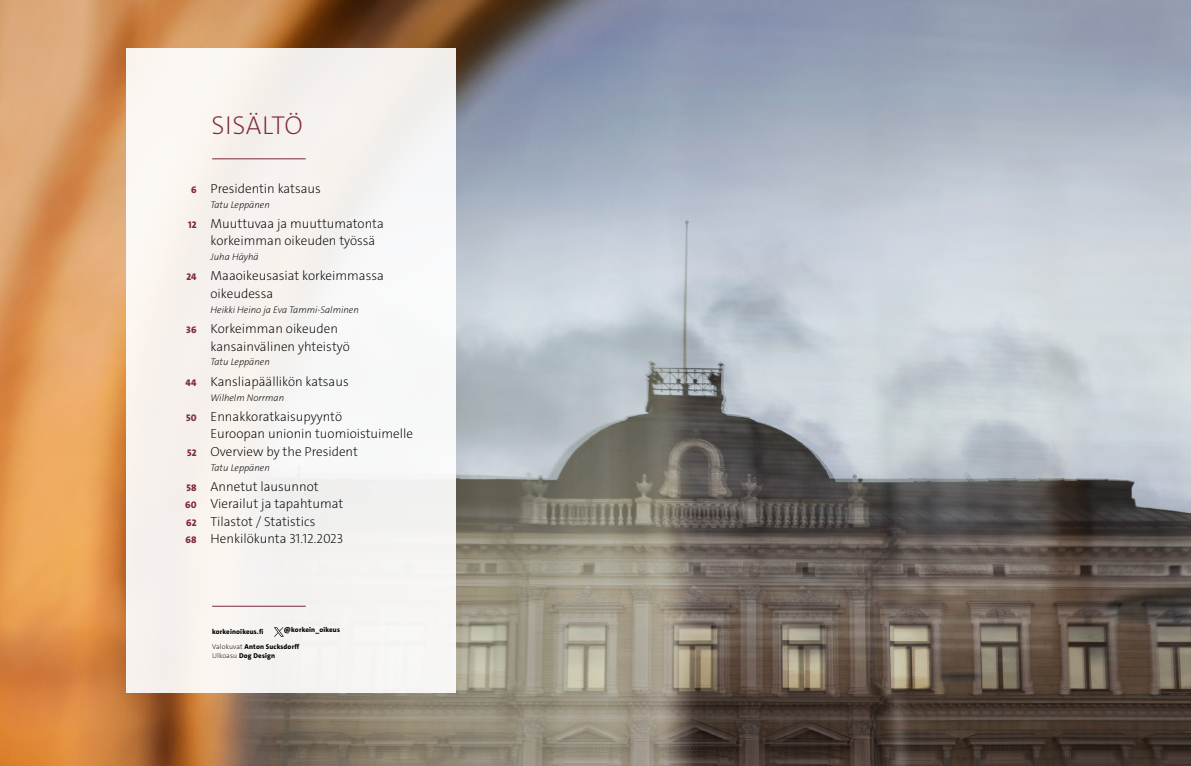
<style>
.page{position:relative;width:1191px;height:766px;background:#fff}
.page>*{position:absolute;margin:0;border:0;box-sizing:border-box;transform-origin:0 0}
._1_ISO_OTSIKKO{font:200 26px "The Sans";letter-spacing:.015em;color:#7c283b}
.Sisällysluettelo_leipis{font:200 13.1px/17.5px "The Sans";color:#000}
.Sisällysluettelo_leipis-2{font:italic 200 9.6px "The Sans";color:#000}
.Lista_leipis{font:800 7px "The Sans";letter-spacing:.02em;color:#000}
.s1{font-weight:800;font-size:9.6px;color:#7c283b}
.s2{font-weight:200}
</style>
<div class="page">
<img style="left:0;top:0;width:1191px;height:765px">
<div style="left:126px;top:48px;width:329px;height:644px;background:#f7f3f0"></div>
<hr style="left:212px;top:158px;width:94px;height:1px;background:#7c283b">
<hr style="left:212px;top:605px;width:94px;height:1px;background:#7c283b">
<svg style="left:274px;top:627px;width:10px;height:9px"></svg>
<h1 class="_1_ISO_OTSIKKO" style="left:212px;top:108px;width:93px">SISÄLTÖ</h1>
<p class="Sisällysluettelo_leipis" style="left:191px;top:180px;width:131px"><span class="s1">6</span> Presidentin katsaus</p>
<p class="Sisällysluettelo_leipis-2" style="left:210px;top:198px;width:61px">Tatu Leppänen</p>
<p class="Sisällysluettelo_leipis" style="left:188px;top:215px;width:197px"><span class="s1">12</span> Muuttuvaa ja muuttumatonta</p>
<p class="Sisällysluettelo_leipis" style="left:210px;top:232px;width:166px">korkeimman oikeuden työssä</p>
<p class="Sisällysluettelo_leipis-2" style="left:210px;top:251px;width:50px">Juha Häyhä</p>
<p class="Sisällysluettelo_leipis" style="left:186px;top:267px;width:199px"><span class="s1">24</span> Maaoikeusasiat korkeimmassa</p>
<p class="Sisällysluettelo_leipis" style="left:210px;top:285px;width:64px">oikeudessa</p>
<p class="Sisällysluettelo_leipis-2" style="left:210px;top:303px;width:150px">Heikki Heino ja Eva Tammi-Salminen</p>
<p class="Sisällysluettelo_leipis" style="left:210px;top:320px;width:141px;text-indent:-24px"><span class="s1">36</span> Korkeimman oikeuden kansainvälinen yhteistyö</p>
<p class="Sisällysluettelo_leipis-2" style="left:210px;top:356px;width:61px">Tatu Leppänen</p>
<p class="Sisällysluettelo_leipis" style="left:186px;top:372px;width:165px"><span class="s1">44</span> Kansliapäällikön katsaus</p>
<p class="Sisällysluettelo_leipis-2" style="left:210px;top:391px;width:75px">Wilhelm Norrman</p>
<p class="Sisällysluettelo_leipis" style="left:210px;top:407px;width:204px;text-indent:-25px"><span class="s1">50</span> Ennakkoratkaisupyyntö<br>Euroopan unionin tuomioistuimelle</p>
<p class="Sisällysluettelo_leipis" style="left:187px;top:442px;width:172px"><span class="s1">52</span> Overview by the President</p>
<p class="Sisällysluettelo_leipis-2" style="left:210px;top:461px;width:61px">Tatu Leppänen</p>
<p class="Sisällysluettelo_leipis" style="left:186px;top:477px;width:134px"><span class="s1">58</span> Annetut lausunnot</p>
<p class="Sisällysluettelo_leipis" style="left:185px;top:495px;width:160px"><span class="s1">60</span> Vierailut ja tapahtumat</p>
<p class="Sisällysluettelo_leipis" style="left:186px;top:512px;width:131px"><span class="s1">62</span> Tilastot / Statistics</p>
<p class="Sisällysluettelo_leipis" style="left:185px;top:530px;width:159px"><span class="s1">68</span> Henkilökunta 31.12.2023</p>
<p class="Lista_leipis" style="left:212px;top:626px;width:53px">korkeinoikeus.fi</p>
<p class="Lista_leipis" style="left:284px;top:625px;width:57px">@korkein_oikeus</p>
<p class="Lista_leipis" style="left:212px;top:642px;width:89px"><span class="s2">Valokuvat</span> Anton Sucksdorff</p>
<p class="Lista_leipis" style="left:212px;top:651px;width:64px"><span class="s2">Ulkoasu</span> Dog Design</p>
</div>
